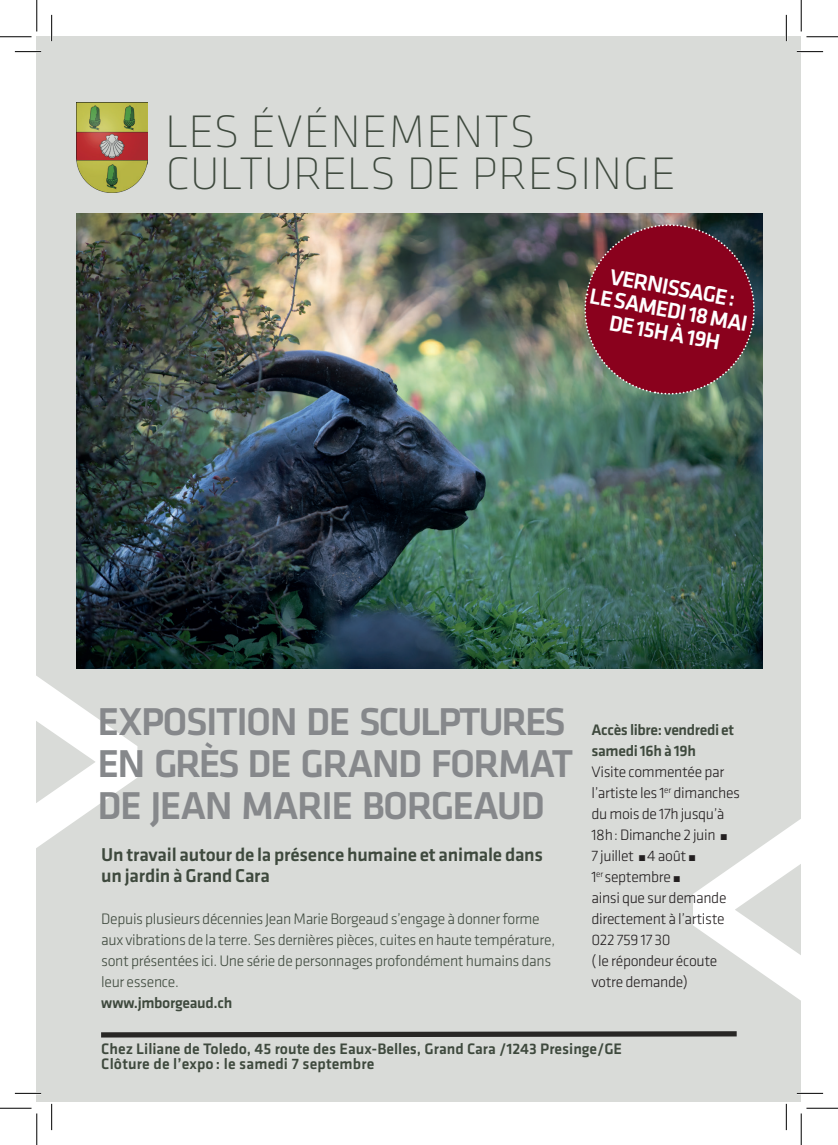
<style>
.page{position:relative;width:838px;height:1145px;background:#fff}
.page>*{position:absolute;margin:0;border:0;box-sizing:border-box;transform-origin:0 0}
.t1{font:200 47.25px/42px "Klavika Display";letter-spacing:.04em;color:#3e493d}
.t2{font:500 40.25px/42px "Klavika";letter-spacing:-.04em;color:#86888b}
.t3{font:500 22.75px/22.8px "Klavika";color:#fff;text-align:center}
.t4{font:500 19.25px/21px "Klavika";letter-spacing:-.01em;color:#3e493d}
.t5{font:300 15.75px/21px "Klavika";letter-spacing:-.02em;color:#3e493d}
.t6{font:300 15.75px/21px "Klavika";letter-spacing:-.02em;color:#231f20}
.t7{font:500 15.75px/15.4px "Klavika";color:#3e493d}
.t8{font:500 15.75px/21px "Klavika";letter-spacing:-.02em;color:#3e493d}
.s1{font-size:8.75px}
</style>
<div class="page">
<div style="left:37px;top:37px;width:764px;height:1065px;background:#d9dbd8"></div>
<svg style="left:37px;top:646px;width:764px;height:392px"></svg>
<img style="left:76px;top:214px;width:686px;height:454px">
<img style="left:578px;top:218px;width:182px;height:183px">
<hr style="left:15px;top:51px;width:26px;height:2px;background:#fff">
<hr style="left:796px;top:51px;width:27px;height:2px;background:#fff">
<hr style="left:15px;top:1092px;width:26px;height:2px;background:#fff">
<hr style="left:796px;top:1092px;width:27px;height:2px;background:#fff">
<hr style="left:51px;top:15px;width:2px;height:26px;background:#fff">
<hr style="left:785px;top:15px;width:2px;height:26px;background:#fff">
<svg style="left:15px;top:51px;width:26px;height:1px"></svg>
<svg style="left:796px;top:51px;width:27px;height:1px"></svg>
<svg style="left:15px;top:1093px;width:26px;height:1px"></svg>
<svg style="left:796px;top:1093px;width:27px;height:1px"></svg>
<svg style="left:51px;top:15px;width:1px;height:26px"></svg>
<svg style="left:51px;top:1104px;width:1px;height:26px"></svg>
<svg style="left:786px;top:15px;width:1px;height:26px"></svg>
<svg style="left:786px;top:1104px;width:1px;height:26px"></svg>
<hr style="left:0;top:36px;width:32px;height:1px;background:#000">
<hr style="left:806px;top:36px;width:31px;height:1px;background:#000">
<hr style="left:0;top:1108px;width:32px;height:1px;background:#000">
<hr style="left:806px;top:1108px;width:31px;height:1px;background:#000">
<hr style="left:36px;top:0;width:1px;height:31px;background:#000">
<hr style="left:36px;top:1113px;width:1px;height:32px;background:#000">
<hr style="left:800px;top:0;width:1px;height:31px;background:#000">
<hr style="left:800px;top:1113px;width:1px;height:32px;background:#000">
<h1 class="t1" style="left:166px;top:110px;width:511px">LES ÉVÉNEMENTS<br>CULTURELS DE PRESINGE</h1>
<h3 class="t3" style="left:595px;top:262px;width:162px;rotate:10deg">VERNISSAGE :<br>LE SAMEDI 18 MAI<br>DE 15H À 19H</h3>
<h2 class="t2" style="left:98px;top:700px;width:477px">EXPOSITION DE SCULPTURES<br>EN GRÈS DE GRAND FORMAT<br>DE JEAN MARIE BORGEAUD</h2>
<p class="t4" style="left:101px;top:844px;width:443px">Un travail autour de la présence humaine et animale dans un jardin à Grand Cara</p>
<p class="t5" style="left:101px;top:908px;width:455px">Depuis plusieurs décennies Jean Marie Borgeaud s’engage à donner forme aux vibrations de la terre. Ses dernières pièces, cuites en haute température, sont présentées ici. Une série de personnages profondément humains dans leur essence.</p>
<p class="t8" style="left:101px;top:992px;width:132px">www.jmborgeaud.ch</p>
<p class="t8" style="left:591px;top:719px;width:144px">Accès libre: vendredi et samedi 16h à 19h</p>
<p class="t6" style="left:591px;top:761px;width:150px">Visite commentée par l’artiste les 1<sup>er</sup> dimanches du mois de 17h jusqu’à<br>18h: Dimanche 2 juin <span class="s1">•<br></span>7 juillet <span class="s1">•</span> 4 août <span class="s1">•<br></span>1<sup>er</sup> septembre <span class="s1">•<br></span>ainsi que sur demande directement à l’artiste<br>022 759 17 30<br>( le répondeur écoute votre demande)</p>
<p class="t7" style="left:101px;top:1040px;width:522px">Chez Liliane de Toledo, 45 route des Eaux-Belles, Grand Cara /1243 Presinge/GE<br>Clôture de l’expo : le samedi 7 septembre</p>
</div>
